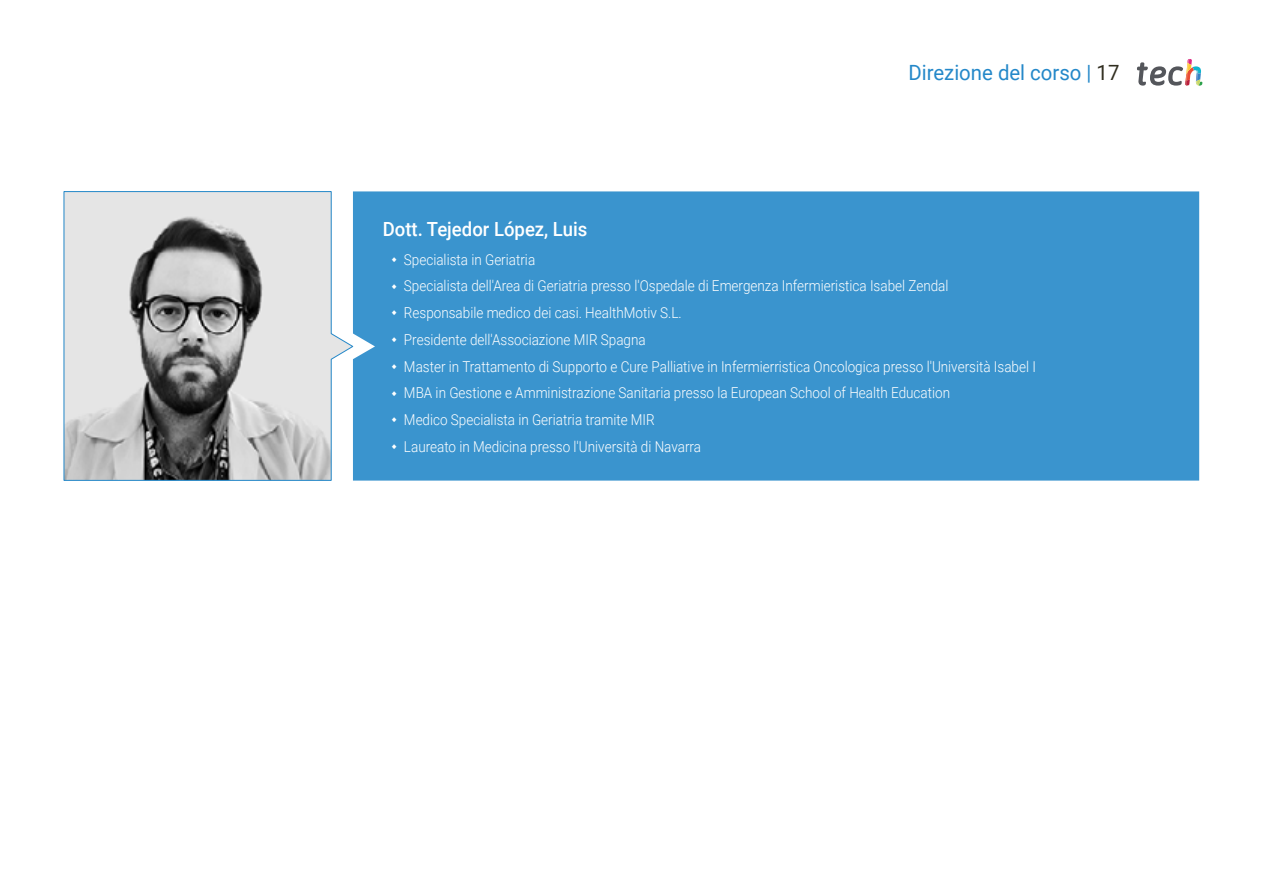
<style>
.page{position:relative;width:1263px;height:893px;background:#fff}
.page>*{position:absolute;margin:0;border:0;box-sizing:border-box;transform-origin:0 0}
.t1{font:21px "Roboto";color:#2488c9}
.t2{font:500 19.5px "Roboto";color:#fff;scale:.95 1}
.t3{font:300 15px/26.7px "Roboto";color:#fff;scale:.9 1}
.s1{color:#312e20}
</style>
<div class="page">
<div style="left:353px;top:191px;width:846px;height:290px;background:#3a94ce"></div>
<svg style="left:64px;top:191px;width:289px;height:290px;background:#bbbcbd"></svg>
<svg style="left:1137px;top:59px;width:65px;height:27px"></svg>
<svg style="left:392px;top:257px;width:5px;height:5px"></svg>
<svg style="left:392px;top:284px;width:5px;height:5px"></svg>
<svg style="left:392px;top:310px;width:5px;height:5px"></svg>
<svg style="left:392px;top:337px;width:5px;height:5px"></svg>
<svg style="left:392px;top:364px;width:5px;height:5px"></svg>
<svg style="left:392px;top:391px;width:5px;height:5px"></svg>
<svg style="left:392px;top:417px;width:5px;height:5px"></svg>
<svg style="left:392px;top:444px;width:5px;height:5px"></svg>
<h1 class="t1" style="left:908px;top:57px;width:213px">Direzione del corso | <span class="s1">17</span></h1>
<h2 class="t2" style="left:383px;top:215px;width:217px">Dott. Tejedor López, Luis</h2>
<p class="t3" style="left:404px;top:245px;width:704px">Specialista in Geriatria<br>Specialista dell'Area di Geriatria presso l'Ospedale di Emergenza Infermieristica Isabel Zendal<br>Responsabile medico dei casi. HealthMotiv S.L.<br>Presidente dell'Associazione MIR Spagna<br>Master in Trattamento di Supporto e Cure Palliative in Infermierristica Oncologica presso l'Università Isabel I MBA in Gestione e Amministrazione Sanitaria presso la European School of Health Education<br>Medico Specialista in Geriatria tramite MIR<br>Laureato in Medicina presso l'Università di Navarra</p>
</div>
